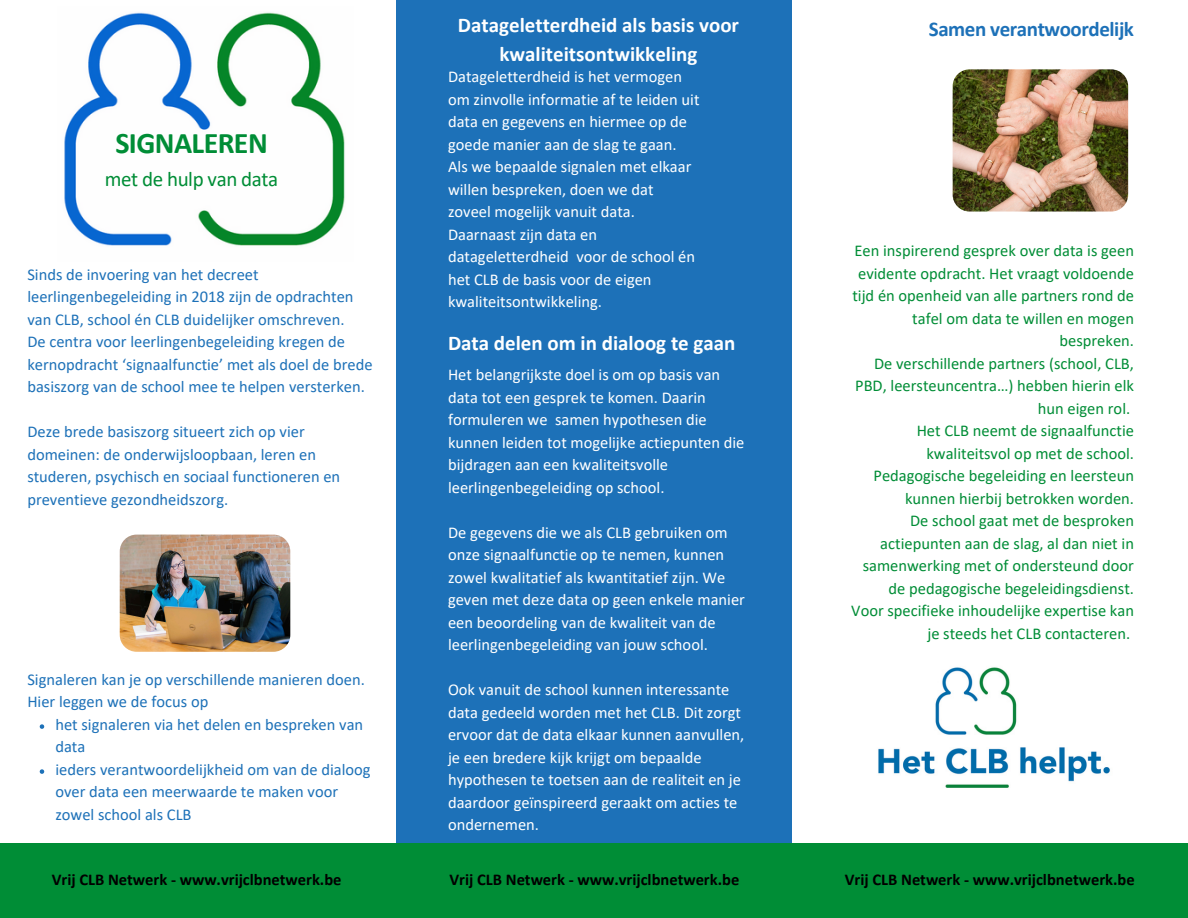
<style>
.page{position:relative;width:1188px;height:918px;background:#fff}
.page>*{position:absolute;margin:0;border:0;box-sizing:border-box;transform-origin:0 0}
.t1{font:700 30px "Calibri";letter-spacing:-.02em;color:#008d36}
.t2{font:700 21px/29.2px "Calibri";color:#fff;text-align:center}
.t3{font:700 21px "Calibri";letter-spacing:-.02em;color:#1d71b8}
.t4{font:21px "Calibri";letter-spacing:-.02em;color:#008d36}
.t5{font:16.5px/22.5px "Calibri";color:#fff}
.t6{font:16.5px/22.5px "Calibri";color:#1d71b8}
.t7{font:16.5px/22.5px "Calibri";color:#008d36;text-align:right}
.t8{font:700 16.5px "Calibri";color:#000}
</style>
<div class="page">
<div style="left:396px;top:0;width:396px;height:918px;background:#1d71b8"></div>
<div style="left:0;top:843px;width:1188px;height:75px;background:#008d36"></div>
<img style="left:64px;top:12px;width:281px;height:234px">
<svg style="left:40px;top:724px;width:4px;height:5px"></svg>
<svg style="left:40px;top:769px;width:4px;height:5px"></svg>
<img style="left:120px;top:535px;width:170px;height:117px">
<img style="left:878px;top:667px;width:232px;height:121px">
<img style="left:953px;top:69px;width:175px;height:142px;border-radius:17px">
<h3 class="t1" style="left:115px;top:130px;width:154px">SIGNALEREN</h3>
<p class="t4" style="left:105px;top:171px;width:175px">met de hulp van data</p>
<p class="t6" style="left:27px;top:265px;width:328px">Sinds de invoering van het decreet leerlingenbegeleiding in 2018 zijn de opdrachten van CLB, school én CLB duidelijker omschreven.</p>
<h2 class="t6" style="left:27px;top:332px;width:347px">De centra voor leerlingenbegeleiding kregen de kernopdracht ‘signaalfunctie’ met als doel de brede basiszorg van de school mee te helpen versterken.</h2>
<p class="t6" style="left:27px;top:422px;width:314px">Deze brede basiszorg situeert zich op vier domeinen: de onderwijsloopbaan, leren en studeren, psychisch en sociaal functioneren en preventieve gezondheidszorg.</p>
<p class="t6" style="left:27px;top:670px;width:339px">Signaleren kan je op verschillende manieren doen.</p>
<p class="t6" style="left:27px;top:692px;width:183px">Hier leggen we de focus op</p>
<p class="t6" style="left:55px;top:715px;width:309px">het signaleren via het delen en bespreken van data</p>
<p class="t6" style="left:55px;top:760px;width:317px">ieders verantwoordelijkheid om van de dialoog over data een meerwaarde te maken voor zowel school als CLB</p>
<p class="t2" style="left:458px;top:12px;width:283px">Datageletterdheid als basis voor kwaliteitsontwikkeling</p>
<p class="t5" style="left:448px;top:67px;width:253px">Datageletterdheid is het vermogen om zinvolle informatie af te leiden uit data en gegevens en hiermee op de goede manier aan de slag te gaan.<br>Als we bepaalde signalen met elkaar willen bespreken, doen we dat zoveel mogelijk vanuit data.<br>Daarnaast zijn data en datageletterdheid voor de school én het CLB de basis voor de eigen kwaliteitsontwikkeling.</p>
<p class="t2" style="left:448px;top:330px;width:289px">Data delen om in dialoog te gaan</p>
<p class="t5" style="left:448px;top:365px;width:298px">Het belangrijkste doel is om op basis van data tot een gesprek te komen. Daarin formuleren we samen hypothesen die kunnen leiden tot mogelijke actiepunten die bijdragen aan een kwaliteitsvolle leerlingenbegeleiding op school.</p>
<p class="t5" style="left:448px;top:522px;width:299px">De gegevens die we als CLB gebruiken om onze signaalfunctie op te nemen, kunnen zowel kwalitatief als kwantitatief zijn. We geven met deze data op geen enkele manier een beoordeling van de kwaliteit van de leerlingenbegeleiding van jouw school.</p>
<p class="t5" style="left:448px;top:680px;width:298px">Ook vanuit de school kunnen interessante data gedeeld worden met het CLB. Dit zorgt ervoor dat de data elkaar kunnen aanvullen, je een bredere kijk krijgt om bepaalde hypothesen te toetsen aan de realiteit en je daardoor geïnspireerd geraakt om acties te ondernemen.</p>
<p class="t3" style="left:929px;top:20px;width:207px">Samen verantwoordelijk</p>
<p class="t7" style="left:852px;top:241px;width:283px">Een inspirerend gesprek over data is geen evidente opdracht. Het vraagt voldoende tijd én openheid van alle partners rond de tafel om data te willen en mogen bespreken.</p>
<p class="t7" style="left:855px;top:353px;width:280px">De verschillende partners (school, CLB,<br>PBD, leersteuncentra…) hebben hierin elk hun eigen rol.</p>
<p class="t7" style="left:873px;top:421px;width:262px">Het CLB neemt de signaalfunctie kwaliteitsvol op met de school.<br>Pedagogische begeleiding en leersteun kunnen hierbij betrokken worden.</p>
<p class="t7" style="left:863px;top:511px;width:273px">De school gaat met de besproken actiepunten aan de slag, al dan niet in samenwerking met of ondersteund door de pedagogische begeleidingsdienst.</p>
<h4 class="t7" style="left:851px;top:601px;width:284px">Voor specifieke inhoudelijke expertise kan je steeds het CLB contacteren.</h4>
<h4 class="t8" style="left:52px;top:873px;width:291px">Vrij CLB Netwerk - www.vrijclbnetwerk.be</h4>
<h4 class="t8" style="left:845px;top:873px;width:291px">Vrij CLB Netwerk - www.vrijclbnetwerk.be</h4>
<p class="t8" style="left:450px;top:873px;width:291px">Vrij CLB Netwerk - www.vrijclbnetwerk.be</p>
</div>
